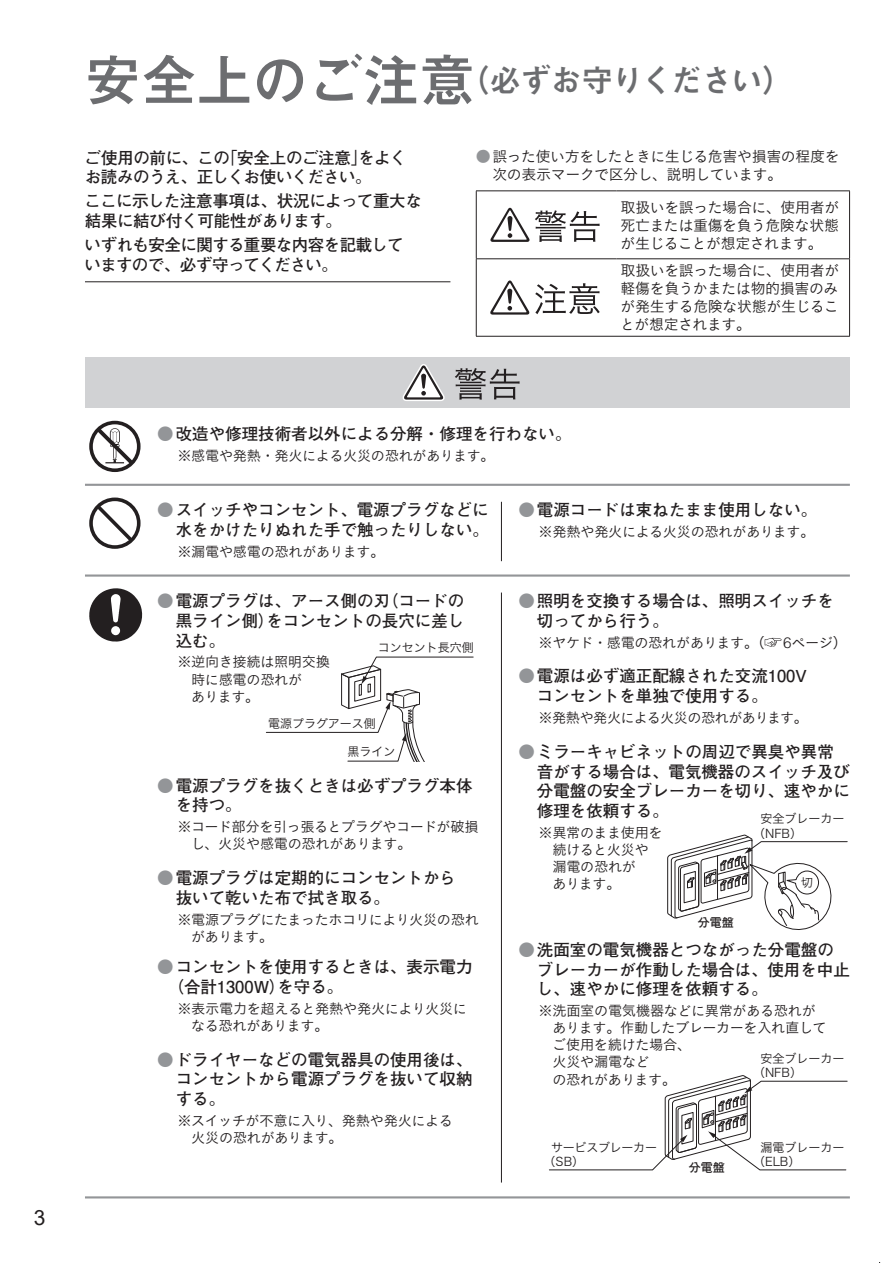
<style>
.page{position:relative;width:893px;height:1263px;background:#fff}
.page>*{position:absolute;margin:0;border:0;box-sizing:border-box;transform-origin:0 0}
.t1{font:31.5px "Mi Go MB1 Std De Bold 90 msp RKSJ H";letter-spacing:-.04em;color:#6c6d70}
.t2{font:21px "Arial";color:#231f20}
.t3{font:16.5px/19.8px "Futo Go B101 Pro Bold 90 msp RKSJ H";color:#231f20}
.t4{font:16.5px/19.8px "Futo Go B101 Pro Bold 90 msp RKSJ H";letter-spacing:-.03em;color:#231f20}
.t5{font:16.5px/19.8px "Futo Go B101 Pro Bold 90 msp RKSJ H";letter-spacing:-.025em;color:#231f20}
.t6{font:16.5px/19.8px "Futo Go B101 Pro Bold 90 msp RKSJ H";letter-spacing:-.035em;color:#231f20}
.t7{font:15px/18px "Koburina Go Std W3 90 msp RKSJ H";letter-spacing:-.03em;color:#231f20;text-align:justify}
.t8{font:14.25px/17.1px "Koburina Go Std W3 90 msp RKSJ H";letter-spacing:-.03em;color:#231f20}
.t9{font:12px/14.4px "Hira Kaku Std W3 90 msp RKSJ H";color:#231f20}
.t10{font:12px/14.4px "Hira Kaku Std W3 90 msp RKSJ H";letter-spacing:-.02em;color:#231f20}
.t11{font:12px "Futo Go B101 Pro Bold 90 msp RKSJ H";color:#231f20}
.s1{font-size:57px}
.s2{color:#939598}
.s3{font-family:"Helvetica";font-weight:300;font-size:15.15px}
</style>
<div class="page">
<hr style="left:85px;top:281px;width:365px;height:1px;background:#231f20">
<div style="left:85px;top:357px;width:765px;height:51px;background:#d1d2d4"></div>
<hr style="left:85px;top:484px;width:765px;height:2px;background:#939598">
<hr style="left:85px;top:1196px;width:765px;height:2px;background:#939598">
<hr style="left:85px;top:575px;width:765px;height:2px;background:#939598">
<svg style="left:403px;top:364px;width:42px;height:37px"></svg>
<svg style="left:455px;top:368px;width:64px;height:32px"></svg>
<svg style="left:89px;top:421px;width:52px;height:51px"></svg>
<svg style="left:93px;top:502px;width:43px;height:44px"></svg>
<div style="left:89px;top:498px;width:52px;height:51px;border:4px solid #231f20;border-radius:50%"></div>
<hr style="left:501px;top:502px;width:1px;height:59px;background:#231f20">
<svg style="left:89px;top:588px;width:53px;height:54px"></svg>
<hr style="left:501px;top:593px;width:1px;height:590px;background:#231f20">
<svg style="left:765px;top:638px;width:16px;height:9px"></svg>
<svg style="left:667px;top:834px;width:181px;height:96px"></svg>
<svg style="left:549px;top:1075px;width:299px;height:95px"></svg>
<hr style="left:476px;top:191px;width:140px;height:1px;background:#231f20">
<hr style="left:476px;top:191px;width:1px;height:67px;background:#231f20">
<hr style="left:616px;top:191px;width:234px;height:1px;background:#231f20">
<hr style="left:849px;top:191px;width:1px;height:67px;background:#231f20">
<hr style="left:476px;top:258px;width:140px;height:1px;background:#231f20">
<hr style="left:476px;top:259px;width:1px;height:77px;background:#231f20">
<hr style="left:616px;top:258px;width:234px;height:1px;background:#231f20">
<hr style="left:849px;top:259px;width:1px;height:77px;background:#231f20">
<hr style="left:476px;top:336px;width:374px;height:1px;background:#231f20">
<svg style="left:490px;top:207px;width:109px;height:35px"></svg>
<svg style="left:490px;top:280px;width:110px;height:35px"></svg>
<svg style="left:266px;top:657px;width:208px;height:105px"></svg>
<p class="t2" style="left:34px;top:1206px;width:13px">3</p>
<h1 class="t1" style="left:84px;top:68px;width:710px"><span class="s1">安全上のご注意</span>（必ずお守りください）</h1>
<p class="t4" style="left:85px;top:150px;width:323px">ご使用の前に、この「安全上のご注意」をよくお読みのうえ、正しくお使いください。</p>
<p class="t5" style="left:85px;top:194px;width:339px">ここに示した注意事項は、状況によって重大な結果に結び付く可能性があります。</p>
<p class="t6" style="left:85px;top:237px;width:320px">いずれも安全に関する重要な内容を記載していますので、必ず守ってください。</p>
<p class="t7" style="left:492px;top:150px;width:349px;text-indent:-17px"><span class="s2">●</span>誤った使い方をしたときに生じる危害や損害の程度を次の表示マークで区分し、説明しています。</p>
<p class="t7" style="left:620px;top:200px;width:220px">取扱いを誤った場合に、使用者が死亡または重傷を負う危険な状態が生じることが想定されます。</p>
<p class="t7" style="left:620px;top:264px;width:221px">取扱いを誤った場合に、使用者が軽傷を負うかまたは物的損害のみが発生する危険な状態が生じることが想定されます。</p>
<p class="t3" style="left:157px;top:426px;width:416px"><span class="s2">●</span>改造や修理技術者以外による分解・修理を行わない。</p>
<p class="t8" style="left:177px;top:449px;width:319px">※感電や発熱・発火による火災の恐れがあります。</p>
<p class="t3" style="left:157px;top:502px;width:333px;text-align:right"><span class="s2">●</span>スイッチやコンセント、電源プラグなどに水をかけたりぬれた手で触ったりしない。</p>
<p class="t8" style="left:177px;top:545px;width:209px">※漏電や感電の恐れがあります。</p>
<p class="t3" style="left:518px;top:502px;width:300px"><span class="s2">●</span>電源コードは束ねたまま使用しない。</p>
<p class="t8" style="left:538px;top:525px;width:277px">※発熱や発火による火災の恐れがあります。</p>
<p class="t3" style="left:176px;top:593px;width:290px;text-align:justify;text-indent:-19px"><span class="s2">●</span>電源プラグは、アース側の刃（コードの黒ライン側）をコンセントの長穴に差し込む。</p>
<p class="t8" style="left:191px;top:655px;width:140px;text-indent:-14px">※逆向き接続は照明交換時に感電の恐れが<br>あります。</p>
<p class="t9" style="left:378px;top:642px;width:97px">コンセント長穴側</p>
<p class="t9" style="left:268px;top:718px;width:109px">電源プラグアース側</p>
<p class="t9" style="left:347px;top:746px;width:49px">黒ライン</p>
<p class="t3" style="left:176px;top:778px;width:298px;text-indent:-19px"><span class="s2">●</span>電源プラグを抜くときは必ずプラグ本体を持つ。</p>
<p class="t8" style="left:191px;top:820px;width:290px;text-indent:-13px">※コード部分を引っ張るとプラグやコードが破損し、火災や感電の恐れがあります。</p>
<p class="t3" style="left:176px;top:870px;width:282px;text-indent:-19px"><span class="s2">●</span>電源プラグは定期的にコンセントから抜いて乾いた布で拭き取る。</p>
<p class="t8" style="left:191px;top:913px;width:289px;text-indent:-14px">※電源プラグにたまったホコリにより火災の恐れがあります。</p>
<p class="t3" style="left:167px;top:959px;width:307px;text-indent:-10px"><span class="s2">●</span>コンセントを使用するときは、表示電力（合計1300W）を守る。</p>
<p class="t8" style="left:191px;top:1002px;width:277px;text-indent:-14px">※表示電力を超えると発熱や発火により火災になる恐れがあります。</p>
<p class="t3" style="left:176px;top:1052px;width:298px;text-align:justify;text-indent:-19px"><span class="s2">●</span>ドライヤーなどの電気器具の使用後は、コンセントから電源プラグを抜いて収納する。</p>
<p class="t8" style="left:191px;top:1114px;width:263px;text-indent:-14px">※スイッチが不意に入り、発熱や発火による火災の恐れがあります。</p>
<p class="t3" style="left:537px;top:593px;width:298px;text-indent:-19px"><span class="s2">●</span>照明を交換する場合は、照明スイッチを切ってから行う。</p>
<p class="t8" style="left:538px;top:636px;width:310px">※ヤケド・感電の恐れがあります。（ <span class="s3">6</span>ページ）</p>
<p class="t3" style="left:537px;top:669px;width:271px;text-indent:-19px"><span class="s2">●</span>電源は必ず適正配線された交流100Vコンセントを単独で使用する。</p>
<p class="t8" style="left:538px;top:711px;width:271px">※発熱や発火による火災の恐れがあります。</p>
<p class="t3" style="left:537px;top:744px;width:314px;text-indent:-19px"><span class="s2">●</span>ミラーキャビネットの周辺で異臭や異常音がする場合は、電気機器のスイッチ及び分電盤の安全ブレーカーを切り、速やかに修理を依頼する。</p>
<p class="t8" style="left:552px;top:826px;width:112px;text-indent:-14px">※異常のまま使用を続けると火災や漏電の恐れが<br>あります。</p>
<p class="t9" style="left:753px;top:813px;width:93px;text-indent:7px">安全ブレーカー（NFB）</p>
<p class="t9" style="left:801px;top:877px;width:13px">切</p>
<p class="t11" style="left:698px;top:918px;width:37px">分電盤</p>
<p class="t3" style="left:537px;top:942px;width:314px;text-indent:-19px"><span class="s2">●</span>洗面室の電気機器とつながった分電盤のブレーカーが作動した場合は、使用を中止し、速やかに修理を依頼する。</p>
<p class="t8" style="left:552px;top:1004px;width:276px;text-indent:-14px">※洗面室の電気機器などに異常がある恐れがあります。作動したブレーカーを入れ直してご使用を続けた場合、<br>火災や漏電など<br>の恐れがあります。</p>
<p class="t9" style="left:753px;top:1053px;width:93px;text-indent:7px">安全ブレーカー（NFB）</p>
<p class="t10" style="left:544px;top:1142px;width:115px;text-indent:7px">サービスブレーカー（SB）</p>
<p class="t11" style="left:689px;top:1163px;width:37px">分電盤</p>
<p class="t9" style="left:753px;top:1142px;width:93px;text-indent:7px">漏電ブレーカー（ELB）</p>
</div>
